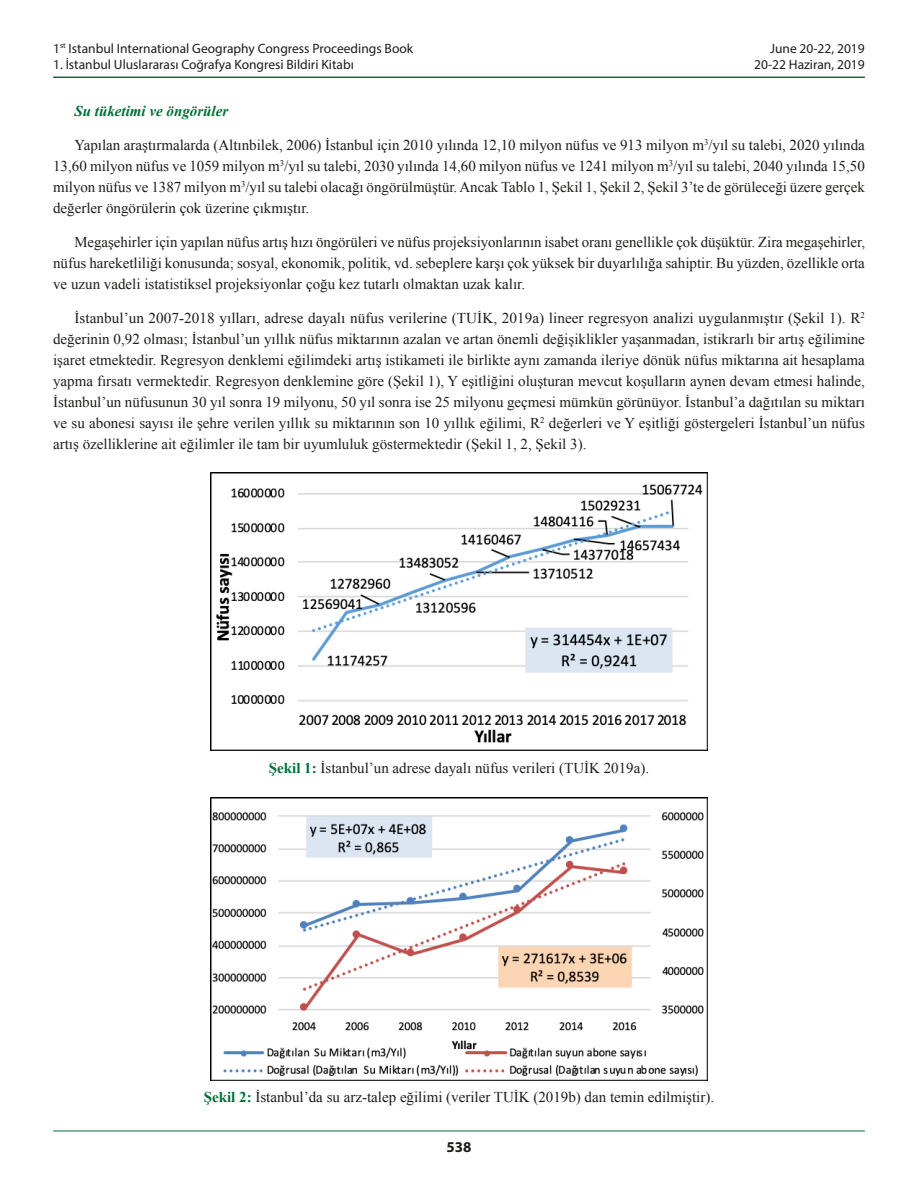
<style>
.page{position:relative;width:918px;height:1188px;background:#fff}
.page>*{position:absolute;margin:0;border:0;box-sizing:border-box;transform-origin:0 0}
.t1{font:15px/21px "Times New Roman";color:#1d1d1b;text-align:justify}
.t2{font:italic 700 15px "Times New Roman";color:#006e35}
.t3{font:700 15px "Myriad Pro";color:#1d1d1b}
.t4{font:13.5px/16.2px "Myriad Pro";color:#1d1d1b;text-align:right}
.s1{font-weight:700;color:#006e35}
</style>
<div class="page">
<hr style="left:53px;top:77px;width:812px;height:1px;background:#006e35">
<hr style="left:53px;top:1131px;width:812px;height:1px;background:#006e35">
<img style="left:210px;top:473px;width:498px;height:277px">
<img style="left:210px;top:798px;width:498px;height:282px">
<p class="t4" style="left:53px;top:40px;width:362px">1<sup>st</sup> Istanbul International Geography Congress Proceedings Book</p>
<p class="t4" style="left:53px;top:56px;width:302px">1. İstanbul Uluslararası Coğrafya Kongresi Bildiri Kitabı</p>
<p class="t4" style="left:754px;top:40px;width:112px">June 20-22, 2019<br>20-22 Haziran, 2019</p>
<p class="t2" style="left:74px;top:101px;width:155px">Su tüketimi ve öngörüler</p>
<p class="t1" style="left:53px;top:134px;width:813px;text-indent:21px">Yapılan araştırmalarda (Altınbilek, 2006) İstanbul için 2010 yılında 12,10 milyon nüfus ve 913 milyon m<sup>3</sup>/yıl su talebi, 2020 yılında 13,60 milyon nüfus ve 1059 milyon m<sup>3</sup>/yıl su talebi, 2030 yılında 14,60 milyon nüfus ve 1241 milyon m<sup>3</sup>/yıl su talebi, 2040 yılında 15,50 milyon nüfus ve 1387 milyon m<sup>3</sup>/yıl su talebi olacağı öngörülmüştür. Ancak Tablo 1, Şekil 1, Şekil 2, Şekil 3’te de görüleceği üzere gerçek değerler öngörülerin çok üzerine çıkmıştır.</p>
<p class="t1" style="left:53px;top:231px;width:814px;text-indent:21px">Megaşehirler için yapılan nüfus artış hızı öngörüleri ve nüfus projeksiyonlarının isabet oranı genellikle çok düşüktür. Zira megaşehirler, nüfus hareketliliği konusunda; sosyal, ekonomik, politik, vd. sebeplere karşı çok yüksek bir duyarlılığa sahiptir. Bu yüzden, özellikle orta ve uzun vadeli istatistiksel projeksiyonlar çoğu kez tutarlı olmaktan uzak kalır.</p>
<p class="t1" style="left:53px;top:307px;width:813px;text-indent:21px">İstanbul’un 2007-2018 yılları, adrese dayalı nüfus verilerine (TUİK, 2019a) lineer regresyon analizi uygulanmıştır (Şekil 1). R<sup>2 </sup>değerinin 0,92 olması; İstanbul’un yıllık nüfus miktarının azalan ve artan önemli değişiklikler yaşanmadan, istikrarlı bir artış eğilimine işaret etmektedir. Regresyon denklemi eğilimdeki artış istikameti ile birlikte aynı zamanda ileriye dönük nüfus miktarına ait hesaplama yapma fırsatı vermektedir. Regresyon denklemine göre (Şekil 1), Y eşitliğini oluşturan mevcut koşulların aynen devam etmesi halinde, İstanbul’un nüfusunun 30 yıl sonra 19 milyonu, 50 yıl sonra ise 25 milyonu geçmesi mümkün görünüyor. İstanbul’a dağıtılan su miktarı ve su abonesi sayısı ile şehre verilen yıllık su miktarının son 10 yıllık eğilimi, R<sup>2</sup> değerleri ve Y eşitliği göstergeleri İstanbul’un nüfus artış özelliklerine ait eğilimler ile tam bir uyumluluk göstermektedir (Şekil 1, 2, Şekil 3).</p>
<p class="t1" style="left:269px;top:757px;width:382px"><span class="s1">Şekil 1:</span> İstanbul’un adrese dayalı nüfus verileri (TUİK 2019a).</p>
<p class="t1" style="left:204px;top:1087px;width:512px"><span class="s1">Şekil 2:</span> İstanbul’da su arz-talep eğilimi (veriler TUİK (2019b) dan temin edilmiştir).</p>
<p class="t3" style="left:447px;top:1139px;width:26px">538</p>
</div>
